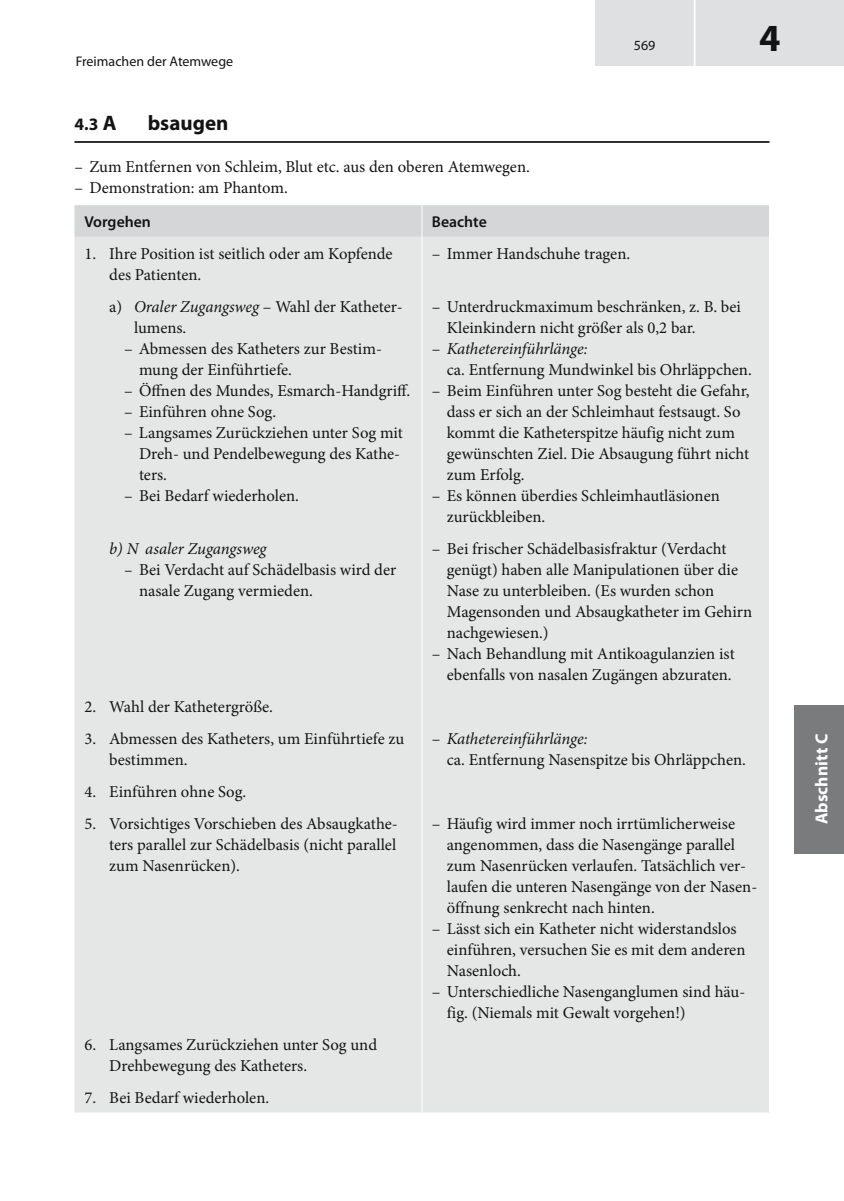
<style>
.page{position:relative;width:844px;height:1201px;background:#fff}
.page>*{position:absolute;margin:0;border:0;box-sizing:border-box;transform-origin:0 0}
.t1{font:700 38.5px "Myriad Pro";color:#141314}
.t2{font:700 21px "Myriad Pro";color:#141314}
.t3{font:700 17.5px "Myriad Pro";letter-spacing:.005em;color:#fff}
.t4{font:700 17.5px "Myriad Pro";color:#141314}
.t5{font:16.62px/21px "Minion Pro";color:#141314}
.t6{font:italic 16.62px "Minion Pro";letter-spacing:-.005em;color:#141314}
.t7{font:600 15.75px "Myriad Pro";color:#141314}
.t8{font:14px "Myriad Pro";color:#141314}
.s1{font-size:21px}
.s2{font-style:italic}
</style>
<div class="page">
<div style="left:595px;top:0;width:248px;height:66px;background:#dfe0e1"></div>
<hr style="left:693px;top:0;width:2px;height:67px;background:#fff">
<div style="left:794px;top:704px;width:49px;height:149px;background:#7a7b7d"></div>
<hr style="left:74px;top:141px;width:695px;height:2px;background:#141314">
<div style="left:74px;top:205px;width:694px;height:32px;background:#d4d6d7"></div>
<div style="left:74px;top:237px;width:694px;height:875px;background:#e5e6e6"></div>
<hr style="left:421px;top:205px;width:1px;height:32px;background:#fff">
<hr style="left:421px;top:237px;width:1px;height:53px;background:#fff">
<hr style="left:421px;top:290px;width:1px;height:242px;background:#fff">
<hr style="left:421px;top:532px;width:1px;height:158px;background:#fff">
<hr style="left:421px;top:690px;width:1px;height:31px;background:#fff">
<hr style="left:421px;top:721px;width:1px;height:53px;background:#fff">
<hr style="left:421px;top:774px;width:1px;height:32px;background:#fff">
<hr style="left:421px;top:806px;width:1px;height:221px;background:#fff">
<hr style="left:421px;top:1027px;width:1px;height:53px;background:#fff">
<hr style="left:421px;top:1080px;width:1px;height:32px;background:#fff">
<p class="t8" style="left:76px;top:52px;width:159px">Freimachen der Atemwege</p>
<p class="t8" style="left:633px;top:36px;width:23px">569</p>
<h1 class="t1" style="left:758px;top:13px;width:23px">4</h1>
<p class="t4" style="left:74px;top:113px;width:43px">4.3 <span class="s1">A</span></p>
<p class="t2" style="left:148px;top:109px;width:82px">bsaugen</p>
<p class="t5" style="left:74px;top:158px;width:457px">– Zum Entfernen von Schleim, Blut etc. aus den oberen Atemwegen.</p>
<p class="t5" style="left:74px;top:179px;width:215px">– Demonstration: am Phantom.</p>
<p class="t7" style="left:84px;top:216px;width:68px">Vorgehen</p>
<p class="t7" style="left:432px;top:216px;width:56px">Beachte</p>
<p class="t5" style="left:109px;top:244px;width:285px;text-indent:-25px">1. Ihre Position ist seitlich oder am Kopfende des Patienten.</p>
<p class="t5" style="left:432px;top:244px;width:200px">– Immer Handschuhe tragen.</p>
<p class="t5" style="left:134px;top:297px;width:270px;text-indent:-25px">a) <span class="s2">Oraler Zugangsweg</span> – Wahl der Katheter&shy;lumens.</p>
<p class="t5" style="left:139px;top:339px;width:244px;text-indent:-15px">– Abmessen des Katheters zur Bestim&shy;mung der Einführtiefe.</p>
<p class="t5" style="left:124px;top:381px;width:288px">– Öffnen des Mundes, Esmarch-Handgriff.</p>
<p class="t5" style="left:124px;top:402px;width:153px">– Einführen ohne Sog.</p>
<p class="t5" style="left:139px;top:423px;width:265px;text-indent:-15px">– Langsames Zurückziehen unter Sog mit<br>Dreh- und Pendelbewegung des Kathe&shy;ters.</p>
<p class="t5" style="left:124px;top:486px;width:176px">– Bei Bedarf wiederholen.</p>
<p class="t5" style="left:446px;top:297px;width:296px;text-indent:-15px">– Unterdruckmaximum beschränken, z. B. bei<br>Kleinkindern nicht größer als 0,2 bar.</p>
<p class="t5" style="left:446px;top:339px;width:306px;text-indent:-15px">– <span class="s2">Kathetereinführlänge:<br></span>ca. Entfernung Mundwinkel bis Ohrläppchen.</p>
<p class="t5" style="left:446px;top:381px;width:304px;text-indent:-15px">– Beim Einführen unter Sog besteht die Gefahr, dass er sich an der Schleimhaut festsaugt. So kommt die Katheterspitze häufig nicht zum gewünschten Ziel. Die Absaugung führt nicht zum Erfolg.</p>
<p class="t5" style="left:446px;top:486px;width:274px;text-indent:-15px">– Es können überdies Schleimhautläsionen zurückbleiben.</p>
<p class="t6" style="left:109px;top:537px;width:159px">b) N asaler Zugangsweg</p>
<p class="t5" style="left:139px;top:560px;width:259px;text-indent:-15px"><span class="s2">–</span> Bei Verdacht auf Schädelbasis wird der nasale Zugang vermieden.</p>
<p class="t5" style="left:446px;top:539px;width:307px;text-indent:-15px">– Bei frischer Schädelbasisfraktur (Verdacht genügt) haben alle Manipulationen über die Nase zu unterbleiben. (Es wurden schon Magensonden und Absaugkatheter im Gehirn nachgewiesen.)</p>
<p class="t5" style="left:432px;top:644px;width:304px;text-align:right">– Nach Behandlung mit Antikoagulanzien ist ebenfalls von nasalen Zugängen abzuraten.</p>
<p class="t5" style="left:84px;top:697px;width:190px">2. Wahl der Kathetergröße.</p>
<p class="t5" style="left:109px;top:729px;width:296px;text-indent:-25px">3. Abmessen des Katheters, um Einführtiefe zu bestimmen.</p>
<p class="t5" style="left:446px;top:729px;width:300px;text-indent:-15px">– <span class="s2">Kathetereinführlänge:<br></span>ca. Entfernung Nasenspitze bis Ohrläppchen.</p>
<p class="t5" style="left:84px;top:782px;width:163px">4. Einführen ohne Sog.</p>
<p class="t5" style="left:109px;top:814px;width:290px;text-align:justify;text-indent:-25px">5. Vorsichtiges Vorschieben des Absaugkathe&shy;ters parallel zur Schädelbasis (nicht parallel zum Nasenrücken).</p>
<p class="t5" style="left:446px;top:814px;width:312px;text-indent:-15px">– Häufig wird immer noch irrtümlicherweise angenommen, dass die Nasengänge parallel zum Nasenrücken verlaufen. Tatsächlich ver&shy;laufen die unteren Nasengänge von der Nasen&shy;öffnung senkrecht nach hinten.</p>
<p class="t5" style="left:446px;top:919px;width:300px;text-indent:-15px">– Lässt sich ein Katheter nicht widerstandslos einführen, versuchen Sie es mit dem anderen<br>Nasenloch.</p>
<p class="t5" style="left:446px;top:982px;width:300px;text-indent:-15px">– Unterschiedliche Nasenganglumen sind häu&shy;fig. (Niemals mit Gewalt vorgehen!)</p>
<p class="t5" style="left:109px;top:1035px;width:269px;text-indent:-25px">6. Langsames Zurückziehen unter Sog und<br>Drehbewegung des Katheters.</p>
<p class="t5" style="left:84px;top:1088px;width:186px">7. Bei Bedarf wiederholen.</p>
<p class="t3" style="left:809px;top:824px;width:92px;rotate:-90deg">Abschnitt C</p>
</div>
